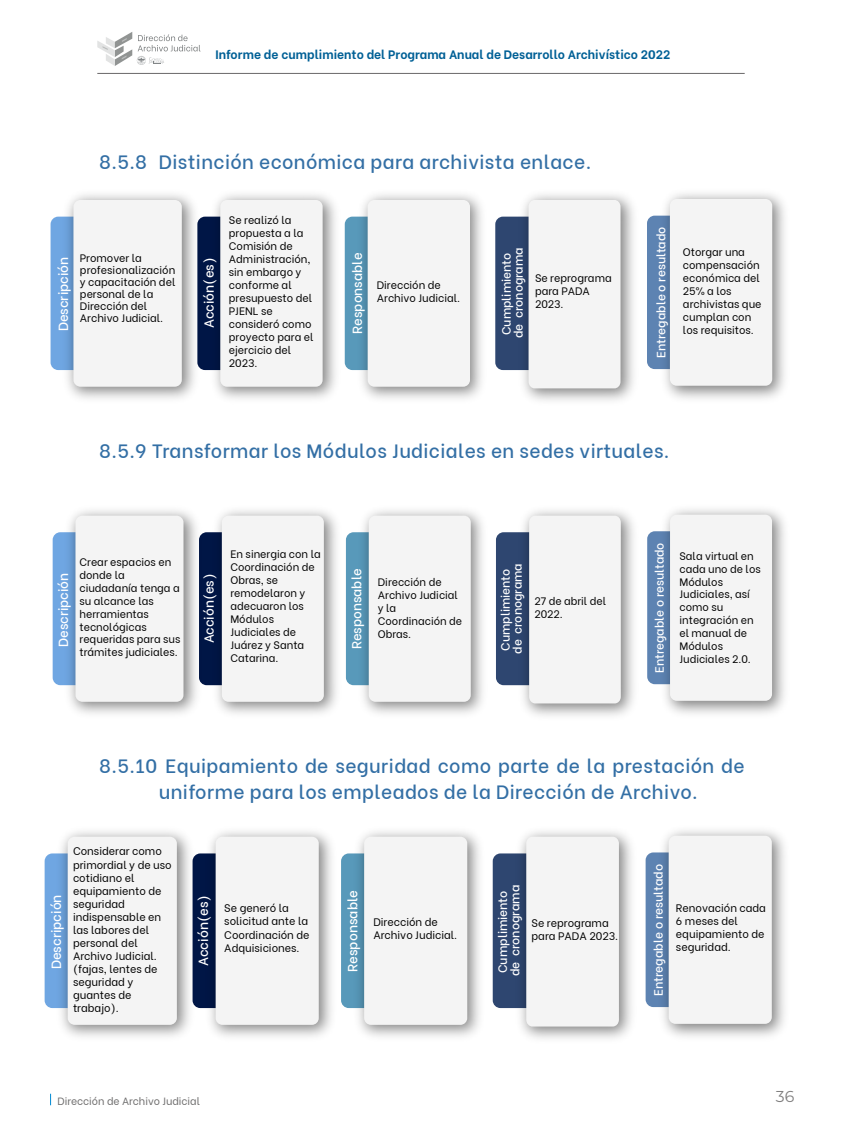
<style>
.page{position:relative;width:844px;height:1141px;background:#fff}
.page>*{position:absolute;margin:0;border:0;box-sizing:border-box;transform-origin:0 0}
.t1{font:500 19.25px/26.2px "Be Vietnam";letter-spacing:.02em;color:#336fa5}
.t2{font:15.75px "Montserrat";color:#7f7e7e}
.t3{font:500 13.3px "Be Vietnam";color:#fff}
.t4{font:500 13.12px "Be Vietnam";color:#fff}
.t5{font:700 12.25px "Be Vietnam";color:#006096}
.t6{font:500 12.08px/12.1px "Be Vietnam";color:#fff}
.t7{font:500 11.9px/11.9px "Be Vietnam";color:#fff}
.t8{font:10.85px/13px "Be Vietnam";color:#000}
.t9{font:10.5px "Be Vietnam";color:#6e6d6d}
</style>
<div class="page">
<hr style="left:97px;top:73px;width:647px;height:1px;background:#696768">
<svg style="left:97px;top:32px;width:103px;height:34px"></svg>
<img style="left:58px;top:194px;width:278px;height:205px">
<div style="left:220px;top:200px;width:102px;height:187px;background:#f4f4f4;border-radius:7px"></div>
<div style="left:344px;top:217px;width:85px;height:153px;background:#5899ba;border-radius:8px"></div>
<img style="left:352px;top:194px;width:130px;height:205px">
<div style="left:367px;top:200px;width:103px;height:187px;background:#f4f4f4;border-radius:7px"></div>
<div style="left:495px;top:217px;width:84px;height:153px;background:#2e4670;border-radius:8px"></div>
<img style="left:513px;top:194px;width:121px;height:207px">
<div style="left:528px;top:200px;width:92px;height:188px;background:#f4f4f4;border-radius:6px"></div>
<div style="left:646px;top:216px;width:84px;height:153px;background:#5d83b2;border-radius:8px"></div>
<img style="left:655px;top:193px;width:130px;height:206px">
<div style="left:669px;top:199px;width:103px;height:187px;background:#f4f4f4;border-radius:7px"></div>
<svg style="left:51px;top:217px;width:84px;height:153px;background:#6ba0da"></svg>
<div style="left:73px;top:200px;width:109px;height:187px;background:#f4f4f4;border-radius:7px"></div>
<img style="left:60px;top:510px;width:286px;height:204px">
<div style="left:222px;top:516px;width:102px;height:186px;background:#f4f4f4;border-radius:7px"></div>
<div style="left:346px;top:532px;width:83px;height:153px;background:#5899ba;border-radius:8px"></div>
<img style="left:353px;top:510px;width:130px;height:204px">
<div style="left:368px;top:516px;width:102px;height:186px;background:#f4f4f4;border-radius:7px"></div>
<div style="left:496px;top:532px;width:83px;height:153px;background:#2e4670;border-radius:8px"></div>
<img style="left:514px;top:510px;width:120px;height:206px">
<div style="left:529px;top:516px;width:91px;height:187px;background:#f4f4f4;border-radius:6px"></div>
<div style="left:647px;top:531px;width:83px;height:153px;background:#5d83b2;border-radius:8px"></div>
<img style="left:655px;top:509px;width:130px;height:205px">
<div style="left:669px;top:515px;width:102px;height:186px;background:#f4f4f4;border-radius:7px"></div>
<svg style="left:53px;top:532px;width:83px;height:153px;background:#6ba0da"></svg>
<div style="left:75px;top:516px;width:108px;height:186px;background:#f4f4f4;border-radius:7px"></div>
<div style="left:192px;top:853px;width:85px;height:155px;background:#001646;border-radius:8px"></div>
<img style="left:201px;top:831px;width:131px;height:206px">
<div style="left:215px;top:837px;width:104px;height:188px;background:#f4f4f4;border-radius:7px"></div>
<div style="left:341px;top:853px;width:84px;height:155px;background:#5899ba;border-radius:8px"></div>
<img style="left:348px;top:831px;width:132px;height:206px">
<div style="left:364px;top:837px;width:103px;height:188px;background:#f4f4f4;border-radius:7px"></div>
<div style="left:492px;top:853px;width:85px;height:155px;background:#2e4670;border-radius:8px"></div>
<img style="left:510px;top:831px;width:122px;height:208px">
<div style="left:526px;top:837px;width:92px;height:190px;background:#f4f4f4;border-radius:6px"></div>
<div style="left:645px;top:852px;width:85px;height:155px;background:#5d83b2;border-radius:8px"></div>
<img style="left:653px;top:830px;width:132px;height:207px">
<div style="left:668px;top:836px;width:103px;height:188px;background:#f4f4f4;border-radius:7px"></div>
<div style="left:45px;top:853px;width:84px;height:155px;background:#6fa6e2;border-radius:8px"></div>
<img style="left:52px;top:831px;width:147px;height:206px">
<div style="left:68px;top:837px;width:109px;height:188px;background:#f4f4f4;border-radius:7px"></div>
<p class="t5" style="left:215px;top:45px;width:456px">Informe de cumplimiento del Programa Anual de Desarrollo Archivístico 2022</p>
<p class="t1" style="left:99px;top:147px;width:493px">8.5.8 Distinción económica para archivista enlace.</p>
<p class="t8" style="left:229px;top:212px;width:86px">Se realizó la propuesta a la<br>Comisión de<br>Administración, sin embargo y conforme al presupuesto del<br>PJENL se consideró como proyecto para el ejercicio del<br>2023.</p>
<p class="t6" style="left:653px;top:358px;width:133px;rotate:-90deg">Entregable o resultado</p>
<p class="t4" style="left:52px;top:331px;width:76px;rotate:-90deg">Descripción</p>
<p class="t4" style="left:198px;top:328px;width:72px;rotate:-90deg">Acción(es)</p>
<p class="t4" style="left:346px;top:334px;width:83px;rotate:-90deg">Responsable</p>
<p class="t6" style="left:499px;top:338px;width:92px;rotate:-90deg">Cumplimiento de cronograma</p>
<p class="t8" style="left:80px;top:251px;width:97px;line-height:12.1px">Promover la profesionalización y capacitación del personal de la<br>Dirección del<br>Archivo Judicial.</p>
<p class="t8" style="left:682px;top:245px;width:80px">Otorgar una compensación económica del<br>25% a los archivistas que cumplan con los requisitos.</p>
<p class="t8" style="left:377px;top:277px;width:85px">Dirección de<br>Archivo Judicial.</p>
<p class="t8" style="left:535px;top:271px;width:78px">Se reprograma para PADA<br>2023.</p>
<p class="t1" style="left:99px;top:436px;width:571px">8.5.9 Transformar los Módulos Judiciales en sedes virtuales.</p>
<p class="t8" style="left:230px;top:547px;width:92px">En sinergia con la<br>Coordinación de<br>Obras, se remodelaron y adecuaron los<br>Módulos<br>Judiciales de<br>Juárez y Santa<br>Catarina.</p>
<p class="t7" style="left:652px;top:673px;width:132px;rotate:-90deg">Entregable o resultado</p>
<p class="t8" style="left:79px;top:554px;width:102px">Crear espacios en donde la ciudadanía tenga a su alcance las herramientas tecnológicas requeridas para sus trámites judiciales.</p>
<p class="t8" style="left:679px;top:548px;width:83px">Sala virtual en cada uno de los<br>Módulos<br>Judiciales, así como su integración en el manual de<br>Módulos<br>Judiciales 2.0.</p>
<p class="t4" style="left:53px;top:647px;width:76px;rotate:-90deg">Descripción</p>
<p class="t4" style="left:198px;top:643px;width:72px;rotate:-90deg">Acción(es)</p>
<p class="t4" style="left:345px;top:649px;width:82px;rotate:-90deg">Responsable</p>
<p class="t7" style="left:498px;top:654px;width:92px;rotate:-90deg">Cumplimiento de cronograma</p>
<p class="t8" style="left:378px;top:575px;width:86px">Dirección de<br>Archivo Judicial y la<br>Coordinación de<br>Obras.</p>
<p class="t8" style="left:534px;top:593px;width:73px">27 de abril del<br>2022.</p>
<p class="t1" style="left:159px;top:751px;width:587px;text-indent:-60px">8.5.10 Equipamiento de seguridad como parte de la prestación de uniforme para los empleados de la Dirección de Archivo.</p>
<p class="t8" style="left:73px;top:844px;width:100px">Considerar como primordial y de uso cotidiano el equipamiento de seguridad indispensable en las labores del personal del<br>Archivo Judicial. (fajas, lentes de seguridad y guantes de trabajo).</p>
<p class="t3" style="left:45px;top:969px;width:77px;rotate:-90deg">Descripción</p>
<p class="t3" style="left:192px;top:966px;width:72px;rotate:-90deg">Acción(es)</p>
<p class="t3" style="left:341px;top:972px;width:83px;rotate:-90deg">Responsable</p>
<p class="t6" style="left:495px;top:976px;width:93px;rotate:-90deg">Cumplimiento de cronograma</p>
<p class="t8" style="left:224px;top:901px;width:87px">Se generó la solicitud ante la<br>Coordinación de<br>Adquisiciones.</p>
<p class="t8" style="left:373px;top:915px;width:85px">Dirección de<br>Archivo Judicial.</p>
<p class="t8" style="left:531px;top:915px;width:88px">Se reprograma para PADA 2023.</p>
<p class="t6" style="left:651px;top:996px;width:134px;rotate:-90deg">Entregable o resultado</p>
<p class="t8" style="left:675px;top:901px;width:92px">Renovación cada<br>6 meses del equipamiento de seguridad.</p>
<p class="t9" style="left:58px;top:1092px;width:144px">Dirección de Archivo Judicial</p>
<h2 class="t2" style="left:775px;top:1086px;width:20px">36</h2>
</div>
